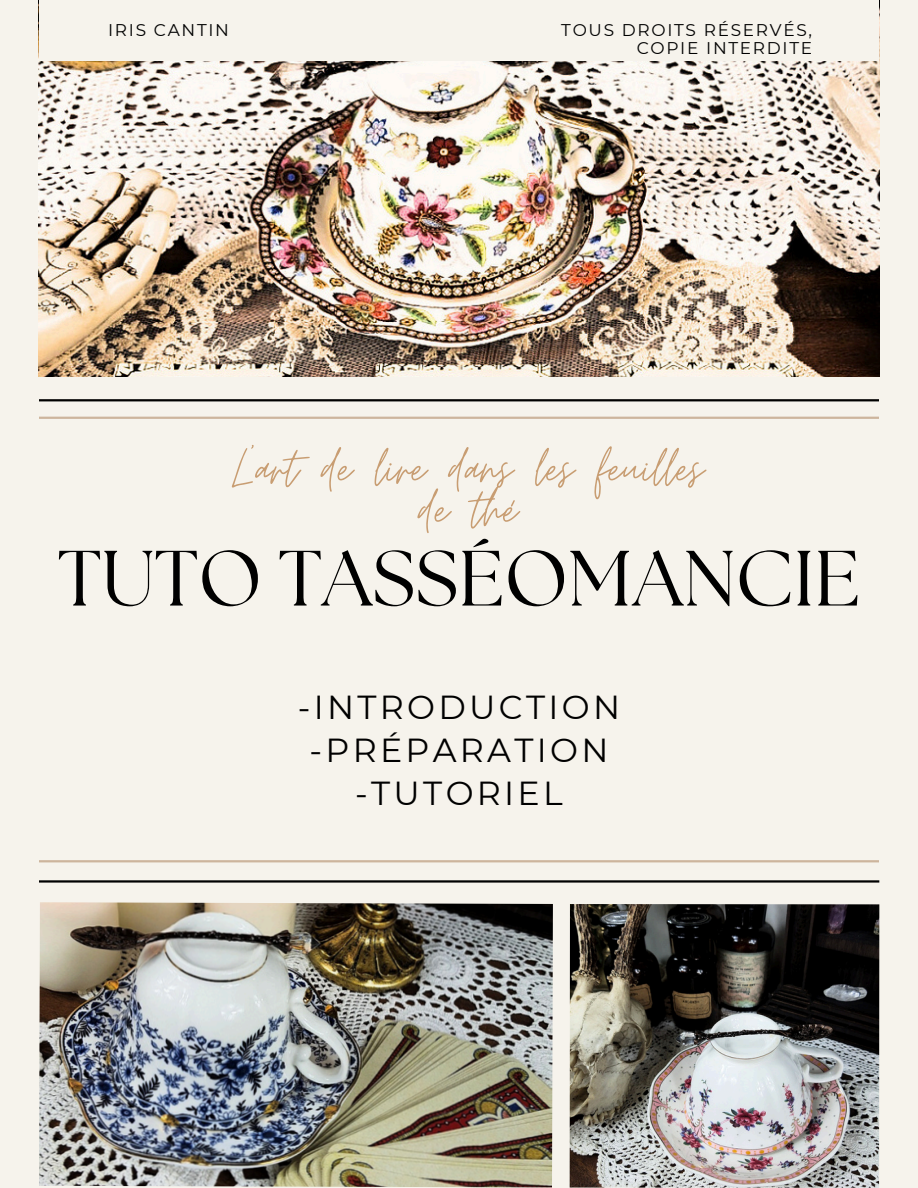
<style>
.page{position:relative;width:918px;height:1188px;background:#f6f3ec}
.page>*{position:absolute;margin:0;border:0;box-sizing:border-box;transform-origin:0 0}
.t1{font:78.15px "The Seasons";color:#000}
.t2{font:60px "Moon Time";color:#c89d72}
.t3{font:33.3px/42.8px "Montserrat";letter-spacing:.1em;color:#000;text-align:center}
.t4{font:16.95px/18px "Montserrat";letter-spacing:.1em;color:#000;text-align:right}
</style>
<div class="page">
<hr style="left:39px;top:399px;width:840px;height:2px;background:#000">
<hr style="left:39px;top:417px;width:840px;height:2px;background:#cdb59d">
<hr style="left:39px;top:880px;width:840px;height:3px;background:#000">
<hr style="left:39px;top:860px;width:840px;height:2px;background:#cdb59d">
<img style="left:39px;top:902px;width:514px;height:285px">
<img style="left:39px;top:61px;width:840px;height:316px">
<img style="left:570px;top:904px;width:309px;height:284px">
<p class="t4" style="left:108px;top:21px;width:122px">IRIS CANTIN</p>
<p class="t4" style="left:561px;top:21px;width:252px">TOUS DROITS RÉSERVÉS,<br>COPIE INTERDITE</p>
<h3 class="t2" style="left:232px;top:432px;width:473px">L’art de lire dans les feuilles</h3>
<h3 class="t2" style="left:418px;top:473px;width:101px">de thé</h3>
<h2 class="t1" style="left:58px;top:543px;width:804px">TUTO TASSÉOMANCIE</h2>
<h1 class="t3" style="left:298px;top:686px;width:324px">-INTRODUCTION -PRÉPARATION -TUTORIEL</h1>
</div>
